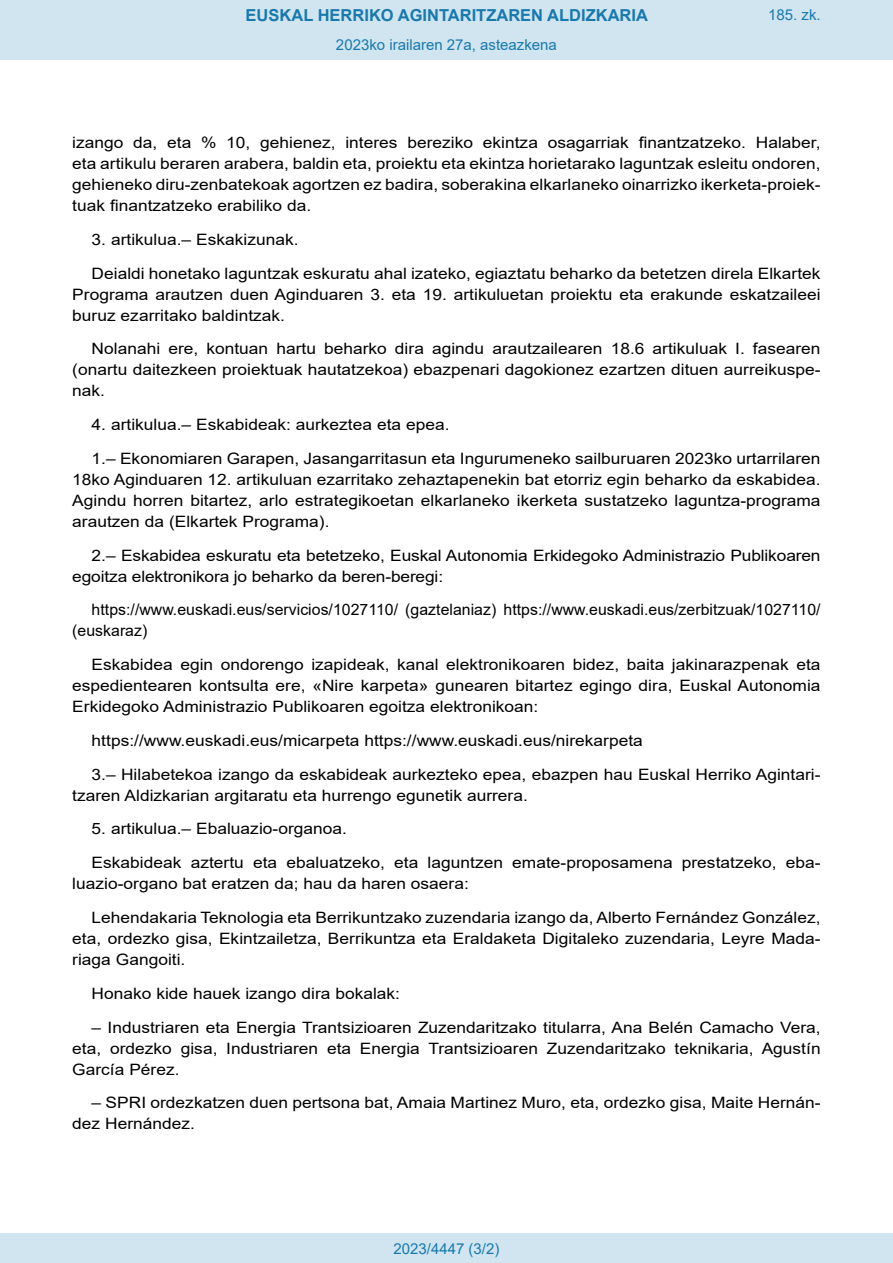
<style>
.page{position:relative;width:893px;height:1263px;background:#fff}
.page>*{position:absolute;margin:0;border:0;box-sizing:border-box;transform-origin:0 0}
.t1{font:700 16.5px "Arial";color:#1879ad}
.BOPVDetalle{font:15.6px/21px "Arial";color:#000;text-align:justify;scale:1.11 1}
.BOPVDetalle-2{font:15.6px/21px "Arial";color:#000}
.Paginacion_Centro{font:15px "Arial";color:#1879ad}
</style>
<div class="page">
<div style="left:0;top:0;width:893px;height:60px;background:#d0e5f0"></div>
<div style="left:0;top:1233px;width:893px;height:30px;background:#d0e5f0"></div>
<p class="t1" style="left:246px;top:3px;width:404px">EUSKAL HERRIKO AGINTARITZAREN ALDIZKARIA</p>
<p class="Paginacion_Centro" style="left:336px;top:35px;width:222px">2023ko irailaren 27a, asteazkena</p>
<p class="Paginacion_Centro" style="left:768px;top:5px;width:54px">185. zk.</p>
<p class="BOPVDetalle" style="left:72px;top:132px;width:676px">izango da, eta % 10, gehienez, interes bereziko ekintza osagarriak finantzatzeko. Halaber, eta artikulu beraren arabera, baldin eta, proiektu eta ekintza horietarako laguntzak esleitu ondoren, gehieneko diru-zenbatekoak agortzen ez badira, soberakina elkarlaneko oinarrizko ikerketa-proiek&shy;tuak finantzatzeko erabiliko da.</p>
<p class="BOPVDetalle" style="left:92px;top:229px;width:188px">3. artikulua.– Eskakizunak.</p>
<p class="BOPVDetalle" style="left:72px;top:263px;width:676px;text-indent:19px">Deialdi honetako laguntzak eskuratu ahal izateko, egiaztatu beharko da betetzen direla Elkartek Programa arautzen duen Aginduaren 3. eta 19. artikuluetan proiektu eta erakunde eskatzaileei buruz ezarritako baldintzak.</p>
<p class="BOPVDetalle" style="left:72px;top:338px;width:676px;text-indent:19px">Nolanahi ere, kontuan hartu beharko dira agindu arautzailearen 18.6 artikuluak I. fasearen (onartu daitezkeen proiektuak hautatzekoa) ebazpenari dagokionez ezartzen dituen aurreikuspe&shy;nak.</p>
<p class="BOPVDetalle" style="left:92px;top:414px;width:324px">4. artikulua.– Eskabideak: aurkeztea eta epea.</p>
<p class="BOPVDetalle" style="left:72px;top:448px;width:676px;text-indent:19px">1.– Ekonomiaren Garapen, Jasangarritasun eta Ingurumeneko sailburuaren 2023ko urtarrilaren 18ko Aginduaren 12. artikuluan ezarritako zehaztapenekin bat etorriz egin beharko da eskabidea.<br>Agindu horren bitartez, arlo estrategikoetan elkarlaneko ikerketa sustatzeko laguntza-programa arautzen da (Elkartek Programa).</p>
<p class="BOPVDetalle" style="left:72px;top:545px;width:676px;text-indent:19px">2.– Eskabidea eskuratu eta betetzeko, Euskal Autonomia Erkidegoko Administrazio Publikoaren egoitza elektronikora jo beharko da beren-beregi:</p>
<p class="BOPVDetalle-2" style="left:72px;top:599px;width:750px;text-indent:19px">https://www.euskadi.eus/servicios/1027110/ (gaztelaniaz) https://www.euskadi.eus/zerbitzuak/1027110/ (euskaraz)</p>
<p class="BOPVDetalle" style="left:72px;top:654px;width:676px;text-indent:19px">Eskabidea egin ondorengo izapideak, kanal elektronikoaren bidez, baita jakinarazpenak eta espedientearen kontsulta ere, «Nire karpeta» gunearen bitartez egingo dira, Euskal Autonomia Erkidegoko Administrazio Publikoaren egoitza elektronikoan:</p>
<p class="BOPVDetalle" style="left:92px;top:730px;width:498px">https://www.euskadi.eus/micarpeta https://www.euskadi.eus/nirekarpeta</p>
<p class="BOPVDetalle" style="left:72px;top:764px;width:676px;text-indent:19px">3.– Hilabetekoa izango da eskabideak aurkezteko epea, ebazpen hau Euskal Herriko Agintari&shy;tzaren Aldizkarian argitaratu eta hurrengo egunetik aurrera.</p>
<p class="BOPVDetalle" style="left:92px;top:818px;width:232px">5. artikulua.– Ebaluazio-organoa.</p>
<p class="BOPVDetalle" style="left:72px;top:852px;width:676px;text-indent:19px">Eskabideak aztertu eta ebaluatzeko, eta laguntzen emate-proposamena prestatzeko, eba&shy;luazio-organo bat eratzen da; hau da haren osaera:</p>
<p class="BOPVDetalle" style="left:72px;top:907px;width:676px;text-indent:19px">Lehendakaria Teknologia eta Berrikuntzako zuzendaria izango da, Alberto Fernández González, eta, ordezko gisa, Ekintzailetza, Berrikuntza eta Eraldaketa Digitaleko zuzendaria, Leyre Mada&shy;riaga Gangoiti.</p>
<p class="BOPVDetalle" style="left:92px;top:983px;width:279px">Honako kide hauek izango dira bokalak:</p>
<p class="BOPVDetalle" style="left:72px;top:1016px;width:676px;text-indent:19px">– Industriaren eta Energia Trantsizioaren Zuzendaritzako titularra, Ana Belén Camacho Vera, eta, ordezko gisa, Industriaren eta Energia Trantsizioaren Zuzendaritzako teknikaria, Agustín García Pérez.</p>
<p class="BOPVDetalle" style="left:72px;top:1092px;width:676px;text-indent:19px">– SPRI ordezkatzen duen pertsona bat, Amaia Martinez Muro, eta, ordezko gisa, Maite Hernán&shy;dez Hernández.</p>
<p class="Paginacion_Centro" style="left:393px;top:1238px;width:107px">2023/4447 (3/2)</p>
</div>
